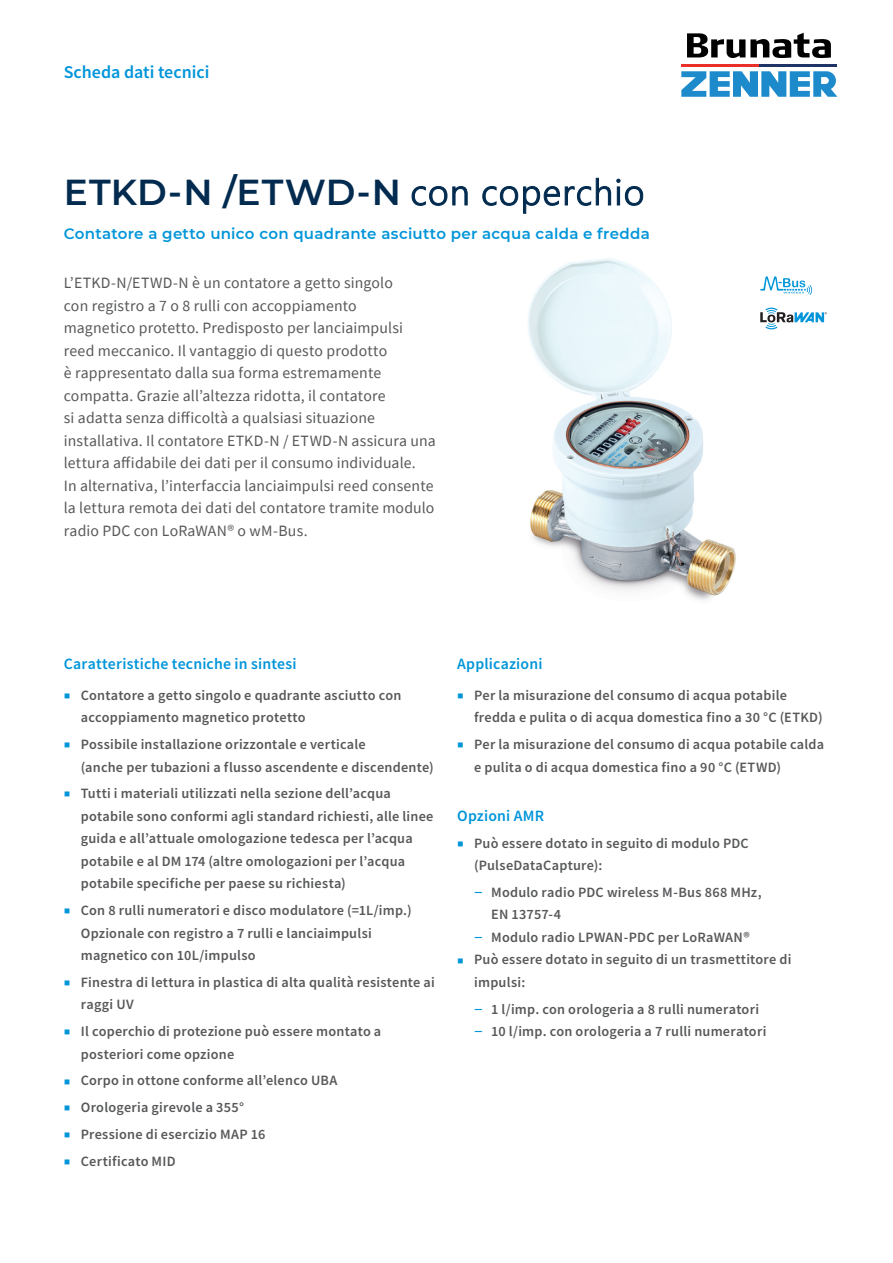
<style>
.page{position:relative;width:893px;height:1263px;background:#fff}
.page>*{position:absolute;margin:0;border:0;box-sizing:border-box;transform-origin:0 0}
.t1{font:600 36px "Montserrat";letter-spacing:.02em;color:#022b4f}
.t2{font:600 18px "Source Sans Pro";color:#0095da}
.t3{font:15.75px/22.5px "Source Sans Pro";letter-spacing:.01em;color:#57585a}
.t4{font:600 15.75px "Source Sans Pro";letter-spacing:.01em;color:#0095d9}
.t5{font:600 15px "Montserrat";letter-spacing:.02em;color:#0095d9}
.t6{font:600 14.25px/22.5px "Source Sans Pro";letter-spacing:.015em;color:#57585a}
.t7{font:5.25px "Source Sans Pro";color:#231f20}
.s1{font-family:"Segoe UI";font-weight:300}
.s2{font-weight:400;font-size:6px;color:#0095d9}
.s3{font-weight:400;font-size:18px;color:#0095d9}
</style>
<div class="page">
<svg style="left:687px;top:33px;width:144px;height:25px"></svg>
<hr style="left:681px;top:64px;width:78px;height:3px;background:#ea2f29">
<hr style="left:759px;top:64px;width:78px;height:3px;background:#203367">
<svg style="left:681px;top:71px;width:156px;height:26px"></svg>
<svg style="left:760px;top:308px;width:64px;height:21px"></svg>
<svg style="left:760px;top:276px;width:52px;height:19px"></svg>
<img style="left:528px;top:258px;width:208px;height:342px">
<p class="t2" style="left:64px;top:60px;width:147px">Scheda dati tecnici</p>
<h1 class="t1" style="left:64px;top:167px;width:582px">ETKD-N /ETWD-N <span class="s1">con coperchio</span></h1>
<p class="t5" style="left:64px;top:223px;width:587px">Contatore a getto unico con quadrante asciutto per acqua calda e fredda</p>
<p class="t3" style="left:64px;top:272px;width:374px">L’ETKD-N/ETWD-N è un contatore a getto singolo<br>con registro a 7 o 8 rulli con accoppiamento<br>magnetico protetto. Predisposto per lanciaimpulsi reed meccanico. Il vantaggio di questo prodotto<br>è rappresentato dalla sua forma estremamente compatta. Grazie all’altezza ridotta, il contatore<br>si adatta senza difficoltà a qualsiasi situazione installativa. Il contatore ETKD-N / ETWD-N assicura una lettura affidabile dei dati per il consumo individuale.<br>In alternativa, l’interfaccia lanciaimpulsi reed consente la lettura remota dei dati del contatore tramite modulo radio PDC con LoRaWAN® o wM-Bus.</p>
<p class="t7" style="left:825px;top:311px;width:4px">®</p>
<p class="t4" style="left:64px;top:653px;width:234px">Caratteristiche tecniche in sintesi</p>
<p class="t6" style="left:81px;top:684px;width:322px;text-indent:-16px"><span class="s2">■</span> Contatore a getto singolo e quadrante asciutto con accoppiamento magnetico protetto</p>
<p class="t6" style="left:81px;top:733px;width:354px;text-indent:-16px"><span class="s2">■</span> Possibile installazione orizzontale e verticale<br>(anche per tubazioni a flusso ascendente e discendente)</p>
<p class="t6" style="left:81px;top:782px;width:354px;text-indent:-16px"><span class="s2">■</span> Tutti i materiali utilizzati nella sezione dell’acqua potabile sono conformi agli standard richiesti, alle linee guida e all’attuale omologazione tedesca per l’acqua potabile e al DM 174 (altre omologazioni per l’acqua potabile specifiche per paese su richiesta)</p>
<p class="t6" style="left:81px;top:899px;width:332px;text-indent:-16px"><span class="s2">■</span> Con 8 rulli numeratori e disco modulatore (=1L/imp.)<br>Opzionale con registro a 7 rulli e lanciaimpulsi magnetico con 10L/impulso</p>
<p class="t6" style="left:81px;top:971px;width:356px;text-indent:-16px"><span class="s2">■</span> Finestra di lettura in plastica di alta qualità resistente ai raggi UV</p>
<p class="t6" style="left:81px;top:1020px;width:302px;text-indent:-16px"><span class="s2">■</span> Il coperchio di protezione può essere montato a posteriori come opzione</p>
<p class="t6" style="left:65px;top:1069px;width:274px"><span class="s2">■</span> Corpo in ottone conforme all’elenco UBA</p>
<p class="t6" style="left:65px;top:1096px;width:181px"><span class="s2">■</span> Orologeria girevole a 355°</p>
<p class="t6" style="left:65px;top:1123px;width:202px"><span class="s2">■</span> Pressione di esercizio MAP 16</p>
<p class="t6" style="left:65px;top:1149px;width:113px"><span class="s2">■</span> Certificato MID</p>
<p class="t4" style="left:457px;top:653px;width:87px">Applicazioni</p>
<p class="t6" style="left:474px;top:684px;width:350px;text-indent:-16px"><span class="s2">■</span> Per la misurazione del consumo di acqua potabile fredda e pulita o di acqua domestica fino a 30 °C (ETKD)</p>
<p class="t6" style="left:474px;top:733px;width:351px;text-indent:-16px"><span class="s2">■</span> Per la misurazione del consumo di acqua potabile calda e pulita o di acqua domestica fino a 90 °C (ETWD)</p>
<p class="t4" style="left:457px;top:805px;width:89px">Opzioni AMR</p>
<p class="t6" style="left:474px;top:831px;width:276px;text-indent:-16px"><span class="s2">■</span> Può essere dotato in seguito di modulo PDC (PulseDataCapture):</p>
<p class="t6" style="left:491px;top:881px;width:272px;text-indent:-17px"><span class="s3">–</span> Modulo radio PDC wireless M-Bus 868 MHz,<br>EN 13757-4</p>
<p class="t6" style="left:474px;top:926px;width:277px"><span class="s3">–</span> Modulo radio LPWAN-PDC per LoRaWAN®</p>
<p class="t6" style="left:474px;top:948px;width:319px;text-indent:-16px"><span class="s2">■</span> Può essere dotato in seguito di un trasmettitore di impulsi:</p>
<p class="t6" style="left:474px;top:997px;width:286px"><span class="s3">–</span> 1 l/imp. con orologeria a 8 rulli numeratori</p>
<p class="t6" style="left:474px;top:1020px;width:294px"><span class="s3">–</span> 10 l/imp. con orologeria a 7 rulli numeratori</p>
</div>
